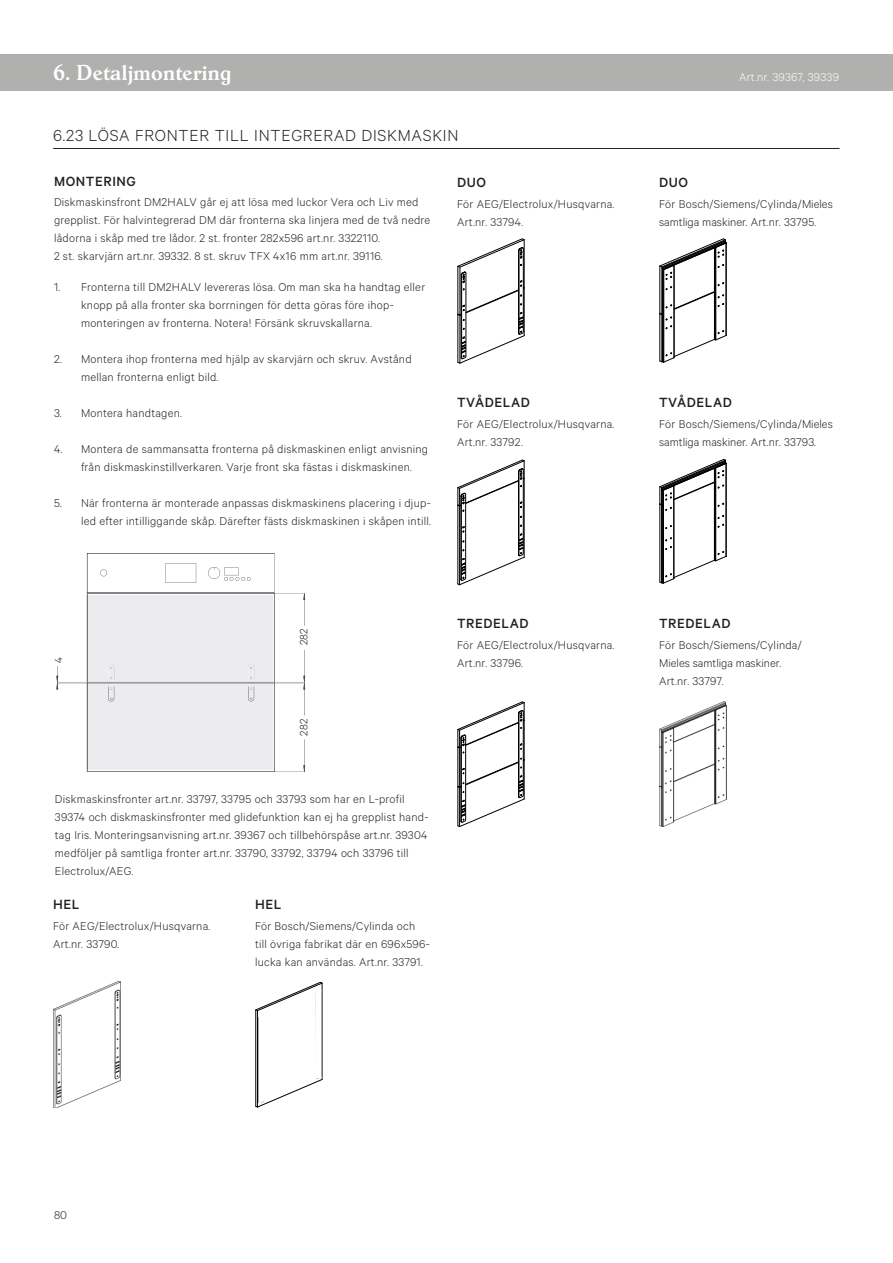
<style>
.page{position:relative;width:893px;height:1263px;background:#fff}
.page>*{position:absolute;margin:0;border:0;box-sizing:border-box;transform-origin:0 0}
.Rubrik_1{font:500 21px "Hoboken Serial";letter-spacing:.02em;color:#fff}
.Rubrik_2{font:300 18px "Calibre";letter-spacing:.04em;color:#231f20}
.Rubrik_2-2{font:500 15px "Calibre";letter-spacing:.04em;color:#231f20}
.Brödtext{font:300 12.75px/18px "Calibre";letter-spacing:.02em;color:#231f20}
.Rubrik_3{font:300 12.75px/18px "Calibre";letter-spacing:.02em;color:#231f20}
.t1{font:300 12.75px "Calibre";letter-spacing:.02em;color:#fff}
.t2{font:300 12px "Calibre";letter-spacing:.02em;color:#231f20}
.t3{font:300 7.8px "Calibre";letter-spacing:.59em;color:#231f20}
.t4{font:300 7.8px "Calibre";color:#414243}
.t5{font:300 7.65px "Calibre";color:#414243}
</style>
<div class="page">
<div style="left:0;top:54px;width:893px;height:37px;background:#b0b0ae"></div>
<hr style="left:53px;top:148px;width:787px;height:1px;background:#231f20">
<svg style="left:56px;top:553px;width:249px;height:219px"></svg>
<img style="left:108px;top:665px;width:6px;height:33px">
<img style="left:248px;top:665px;width:6px;height:33px">
<img style="left:53px;top:981px;width:68px;height:127px">
<svg style="left:255px;top:982px;width:68px;height:125px"></svg>
<hr style="left:524px;top:478px;width:1px;height:79px;background:#000">
<hr style="left:459px;top:506px;width:1px;height:79px;background:#000">
<hr style="left:458px;top:505px;width:1px;height:79px;background:#000">
<hr style="left:461px;top:496px;width:1px;height:83px;background:#000">
<hr style="left:465px;top:494px;width:1px;height:83px;background:#000">
<hr style="left:519px;top:472px;width:1px;height:83px;background:#000">
<hr style="left:518px;top:471px;width:1px;height:84px;background:#000">
<hr style="left:523px;top:470px;width:1px;height:83px;background:#000">
<svg style="left:457px;top:525px;width:68px;height:60px"></svg>
<svg style="left:457px;top:460px;width:68px;height:58px"></svg>
<hr style="left:661px;top:505px;width:1px;height:78px;background:#000">
<hr style="left:660px;top:504px;width:1px;height:78px;background:#000">
<hr style="left:673px;top:486px;width:1px;height:93px;background:#000">
<hr style="left:663px;top:490px;width:1px;height:93px;background:#000">
<hr style="left:674px;top:486px;width:1px;height:93px;background:#000">
<hr style="left:662px;top:490px;width:1px;height:93px;background:#000">
<hr style="left:715px;top:468px;width:1px;height:93px;background:#000">
<hr style="left:726px;top:463px;width:1px;height:93px;background:#000">
<hr style="left:714px;top:468px;width:1px;height:92px;background:#000">
<svg style="left:659px;top:537px;width:68px;height:47px"></svg>
<svg style="left:659px;top:459px;width:68px;height:70px"></svg>
<svg style="left:457px;top:238px;width:68px;height:126px"></svg>
<svg style="left:659px;top:238px;width:68px;height:125px"></svg>
<svg style="left:457px;top:701px;width:68px;height:126px"></svg>
<img style="left:659px;top:701px;width:68px;height:125px">
<div style="left:53px;top:631px;width:12px;height:32px;background:#fff"></div>
<div style="left:299px;top:718px;width:12px;height:18px;background:#fff"></div>
<div style="left:299px;top:627px;width:12px;height:18px;background:#fff"></div>
<p class="Rubrik_1" style="left:53px;top:60px;width:180px">6. Detaljmontering</p>
<p class="Rubrik_2" style="left:53px;top:125px;width:407px">6.23 LÖSA FRONTER TILL INTEGRERAD DISKMASKIN</p>
<p class="Rubrik_2-2" style="left:54px;top:172px;width:83px">MONTERING</p>
<p class="Rubrik_2-2" style="left:457px;top:174px;width:30px">DUO</p>
<p class="Rubrik_2-2" style="left:659px;top:174px;width:30px">DUO</p>
<p class="t1" style="left:739px;top:70px;width:101px">Art.nr. 39367, 39339</p>
<p class="Brödtext" style="left:54px;top:193px;width:378px">Diskmaskinsfront DM2HALV går ej att lösa med luckor Vera och Liv med grepplist. För halvintegrerad DM där fronterna ska linjera med de två nedre lådorna i skåp med tre lådor. 2 st. fronter 282x596 art.nr. 3322110.<br>2 st. skarvjärn art.nr. 39332. 8 st. skruv TFX 4x16 mm art.nr. 39116.</p>
<p class="Brödtext" style="left:81px;top:277px;width:346px;text-indent:-27px">1. Fronterna till DM2HALV levereras lösa. Om man ska ha handtag eller knopp på alla fronter ska borrningen för detta göras före ihop&shy;monteringen av fronterna. Notera! Försänk skruvskallarna.</p>
<p class="Brödtext" style="left:81px;top:349px;width:332px;text-indent:-27px">2. Montera ihop fronterna med hjälp av skarvjärn och skruv. Avstånd mellan fronterna enligt bild.</p>
<p class="Brödtext" style="left:54px;top:403px;width:129px">3. Montera handtagen.</p>
<p class="Brödtext" style="left:81px;top:439px;width:349px;text-indent:-27px">4. Montera de sammansatta fronterna på diskmaskinen enligt anvisning från diskmaskinstillverkaren. Varje front ska fästas i diskmaskinen.</p>
<p class="Brödtext" style="left:54px;top:493px;width:378px;text-align:right">5. När fronterna är monterade anpassas diskmaskinens placering i djup&shy;led efter intilliggande skåp. Därefter fästs diskmaskinen i skåpen intill.</p>
<p class="Rubrik_3" style="left:457px;top:194px;width:159px">För AEG/Electrolux/Husqvarna.<br>Art.nr. 33794.</p>
<p class="Rubrik_3" style="left:659px;top:194px;width:175px">För Bosch/Siemens/Cylinda/Mieles samtliga maskiner. Art.nr. 33795.</p>
<p class="Rubrik_2-2" style="left:457px;top:394px;width:74px">TVÅDELAD</p>
<p class="Rubrik_2-2" style="left:659px;top:394px;width:74px">TVÅDELAD</p>
<p class="Rubrik_3" style="left:457px;top:414px;width:159px">För AEG/Electrolux/Husqvarna.<br>Art.nr. 33792.</p>
<p class="Rubrik_3" style="left:659px;top:414px;width:175px">För Bosch/Siemens/Cylinda/Mieles samtliga maskiner. Art.nr. 33793.</p>
<p class="t2" style="left:51px;top:663px;width:7px;rotate:-90deg">4</p>
<p class="t4" style="left:53px;top:661px;width:5px;rotate:-90deg">4</p>
<p class="t2" style="left:297px;top:645px;width:18px;rotate:-90deg">282</p>
<p class="t5" style="left:300px;top:645px;width:14px;rotate:-90deg">282</p>
<p class="t2" style="left:297px;top:736px;width:18px;rotate:-90deg">282</p>
<p class="t4" style="left:300px;top:734px;width:15px;rotate:-90deg">282</p>
<p class="Brödtext" style="left:55px;top:789px;width:375px">Diskmaskinsfronter art.nr. 33797, 33795 och 33793 som har en L-profil 39374 och diskmaskinsfronter med glidefunktion kan ej ha grepplist hand&shy;tag Iris. Monteringsanvisning art.nr. 39367 och tillbehörspåse art.nr. 39304 medföljer på samtliga fronter art.nr. 33790, 33792, 33794 och 33796 till Electrolux/AEG.</p>
<p class="t3" style="left:89px;top:810px;width:64px">DM 2 HALV</p>
<p class="t3" style="left:397px;top:811px;width:26px">DM3</p>
<p class="Rubrik_2-2" style="left:53px;top:896px;width:28px">HEL</p>
<p class="Rubrik_2-2" style="left:255px;top:896px;width:28px">HEL</p>
<p class="Rubrik_3" style="left:53px;top:916px;width:159px">För AEG/Electrolux/Husqvarna.<br>Art.nr. 33790.</p>
<p class="Rubrik_3" style="left:255px;top:916px;width:176px">För Bosch/Siemens/Cylinda och till övriga fabrikat där en 696x596- lucka kan användas. Art.nr. 33791.</p>
<p class="Rubrik_2-2" style="left:457px;top:615px;width:73px">TREDELAD</p>
<p class="Rubrik_2-2" style="left:659px;top:615px;width:73px">TREDELAD</p>
<p class="Rubrik_3" style="left:457px;top:635px;width:159px">För AEG/Electrolux/Husqvarna.<br>Art.nr. 33796.</p>
<p class="Rubrik_3" style="left:659px;top:635px;width:144px">För Bosch/Siemens/Cylinda/<br>Mieles samtliga maskiner.<br>Art.nr. 33797.</p>
<p class="Brödtext" style="left:54px;top:1205px;width:14px">80</p>
</div>
